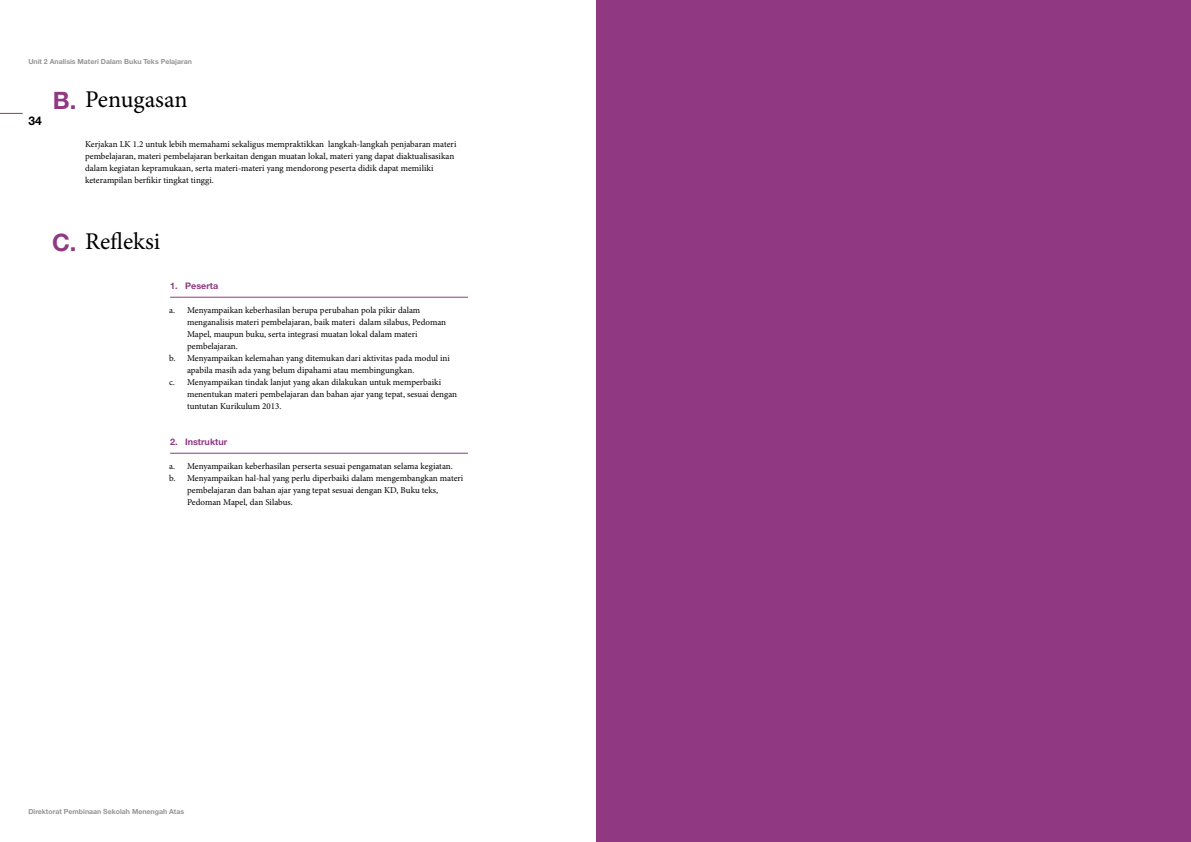
<style>
.page{position:relative;width:1191px;height:842px;background:#fff}
.page>*{position:absolute;margin:0;border:0;box-sizing:border-box;transform-origin:0 0}
.t1{font:24px "Minion Pro";color:#000}
.t2{font:700 24px "Helvetica Neue";color:#903882}
.t3{font:700 12px "Helvetica Neue";color:#000}
.t4{font:9px/12px "Minion Pro";color:#000}
.t5{font:700 9px "Helvetica Neue";color:#903882}
.t6{font:700 7px "Helvetica Neue";color:#939598}
</style>
<div class="page">
<svg style="left:0;top:113px;width:23px;height:1px"></svg>
<div style="left:596px;top:0;width:595px;height:842px;background:#903882"></div>
<hr style="left:170px;top:297px;width:298px;height:1px;background:#903882">
<hr style="left:170px;top:453px;width:298px;height:1px;background:#903882">
<p class="t6" style="left:28px;top:56px;width:165px">Unit 2 Analisis Materi Dalam Buku Teks Pelajaran</p>
<h2 class="t3" style="left:28px;top:111px;width:15px">34</h2>
<h1 class="t2" style="left:53px;top:82px;width:25px">B.</h1>
<h1 class="t1" style="left:85px;top:83px;width:104px">Penugasan</h1>
<p class="t4" style="left:85px;top:138px;width:373px">Kerjakan LK 1.2 untuk lebih memahami sekaligus mempraktikkan langkah-langkah penjabaran materi pembelajaran, materi pembelajaran berkaitan dengan muatan lokal, materi yang dapat diaktualisasikan dalam kegiatan kepramukaan, serta materi-materi yang mendorong peserta didik dapat memiliki keterampilan berfikir tingkat tinggi.</p>
<h1 class="t2" style="left:52px;top:224px;width:26px">C.</h1>
<h1 class="t1" style="left:85px;top:225px;width:77px">Refleksi</h1>
<p class="t5" style="left:170px;top:279px;width:50px">1. Peserta</p>
<p class="t4" style="left:169px;top:304px;width:253px">a. Menyampaikan keberhasilan berupa perubahan pola pikir dalam</p>
<p class="t4" style="left:187px;top:316px;width:260px">menganalisis materi pembelajaran, baik materi dalam silabus, Pedoman</p>
<p class="t4" style="left:187px;top:328px;width:232px">Mapel, maupun buku, serta integrasi muatan lokal dalam materi</p>
<p class="t4" style="left:187px;top:340px;width:52px">pembelajaran.</p>
<p class="t4" style="left:169px;top:352px;width:282px">b. Menyampaikan kelemahan yang ditemukan dari aktivitas pada modul ini</p>
<p class="t4" style="left:187px;top:364px;width:229px">apabila masih ada yang belum dipahami atau membingungkan.</p>
<p class="t4" style="left:169px;top:376px;width:273px">c. Menyampaikan tindak lanjut yang akan dilakukan untuk memperbaiki</p>
<p class="t4" style="left:187px;top:388px;width:271px">menentukan materi pembelajaran dan bahan ajar yang tepat, sesuai dengan</p>
<p class="t4" style="left:187px;top:400px;width:96px">tuntutan Kurikulum 2013.</p>
<p class="t5" style="left:170px;top:435px;width:59px">2. Instruktur</p>
<p class="t4" style="left:169px;top:460px;width:285px">a. Menyampaikan keberhasilan perserta sesuai pengamatan selama kegiatan.</p>
<p class="t4" style="left:169px;top:472px;width:296px">b. Menyampaikan hal-hal yang perlu diperbaiki dalam mengembangkan materi</p>
<p class="t4" style="left:187px;top:484px;width:252px">pembelajaran dan bahan ajar yang tepat sesuai dengan KD, Buku teks,</p>
<p class="t4" style="left:187px;top:496px;width:107px">Pedoman Mapel, dan Silabus.</p>
<p class="t6" style="left:28px;top:806px;width:157px">Direktorat Pembinaan Sekolah Menengah Atas</p>
</div>
